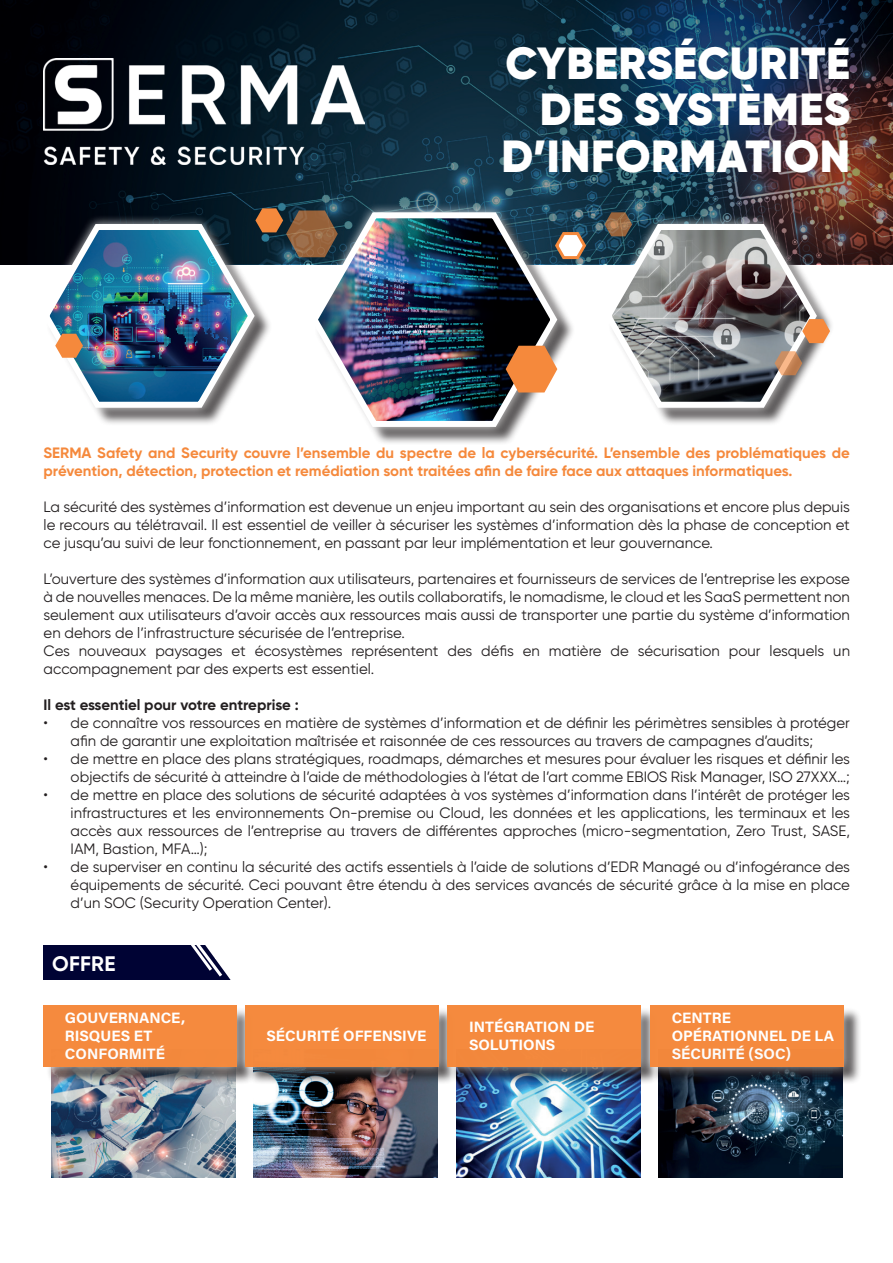
<style>
.page{position:relative;width:893px;height:1263px;background:#fff}
.page>*{position:absolute;margin:0;border:0;box-sizing:border-box;transform-origin:0 0}
.t1{font:900 45px/46.5px "Gilroy";letter-spacing:.01em;color:#fff;text-align:right}
.t2{font:700 21px "Gilroy";letter-spacing:.01em;color:#fff}
.t3{font:15px/18px "Gilroy";color:#231f20;text-align:justify}
.t4{font:700 15px/18px "Gilroy";color:#f5893c}
.t5{font:700 15px/18px "Acumin Pro";color:#fff}
.t6{font:700 15px "Gilroy";color:#231f20}
</style>
<div class="page">
<img style="left:0;top:0;width:893px;height:264px">
<div style="left:46px;top:226px;width:227px;height:201px;background:#231f20;opacity:.75"></div>
<div style="left:34px;top:214px;width:229px;height:203px;background:#fff;opacity:.75"></div>
<div style="left:314px;top:215px;width:261px;height:231px;background:#231f20;opacity:.75"></div>
<div style="left:302px;top:202px;width:264px;height:234px;background:#fff;opacity:.75"></div>
<img style="left:308px;top:207px;width:253px;height:223px">
<div style="left:608px;top:226px;width:227px;height:201px;background:#231f20;opacity:.75"></div>
<div style="left:596px;top:214px;width:229px;height:203px;background:#fff;opacity:.75"></div>
<img style="left:39px;top:208px;width:299px;height:203px">
<svg style="left:506px;top:346px;width:51px;height:46px;background:#d7854b"></svg>
<svg style="left:553px;top:229px;width:35px;height:32px"></svg>
<img style="left:601px;top:212px;width:229px;height:199px">
<div style="left:44px;top:945px;width:228px;height:34px;background:#000334"></div>
<svg style="left:187px;top:945px;width:44px;height:35px"></svg>
<div style="left:231px;top:943px;width:80px;height:42px;background:#fff"></div>
<div style="left:215px;top:943px;width:20px;height:15px;background:#fff"></div>
<div style="left:224px;top:955px;width:19px;height:15px;background:#fff"></div>
<img style="left:44px;top:58px;width:320px;height:107px">
<img style="left:51px;top:1085px;width:184px;height:93px">
<img style="left:254px;top:1085px;width:183px;height:93px">
<img style="left:659px;top:1085px;width:183px;height:93px">
<img style="left:456px;top:1085px;width:184px;height:93px">
<div style="left:46px;top:1007px;width:209px;height:78px;background:#231f20;opacity:.75"></div>
<div style="left:34px;top:995px;width:213px;height:81px;background:#fff;opacity:.75"></div>
<div style="left:44px;top:1005px;width:193px;height:62px;background:#f5893c"></div>
<div style="left:247px;top:1007px;width:210px;height:78px;background:#231f20;opacity:.75"></div>
<div style="left:235px;top:995px;width:213px;height:81px;background:#fff;opacity:.75"></div>
<div style="left:245px;top:1005px;width:193px;height:62px;background:#f5893c"></div>
<div style="left:450px;top:1007px;width:210px;height:78px;background:#231f20;opacity:.75"></div>
<div style="left:438px;top:995px;width:213px;height:81px;background:#fff;opacity:.75"></div>
<div style="left:448px;top:1005px;width:193px;height:62px;background:#f5893c"></div>
<div style="left:653px;top:1007px;width:209px;height:78px;background:#231f20;opacity:.75"></div>
<div style="left:641px;top:995px;width:212px;height:81px;background:#fff;opacity:.75"></div>
<div style="left:650px;top:1005px;width:193px;height:62px;background:#f5893c"></div>
<h1 class="t1" style="left:501px;top:39px;width:350px">CYBERSÉCURITÉ<br>DES SYSTÈMES<br>D’INFORMATION</h1>
<p class="t4" style="left:44px;top:444px;width:808px">SERMA Safety and Security couvre l’ensemble du spectre de la cybersécurité. L’ensemble des problématiques de prévention, détection, protection et remédiation sont traitées afin de faire face aux attaques informatiques.</p>
<p class="t3" style="left:44px;top:498px;width:808px">La sécurité des systèmes d’information est devenue un enjeu important au sein des organisations et encore plus depuis le recours au télétravail. Il est essentiel de veiller à sécuriser les systèmes d’information dès la phase de conception et ce jusqu’au suivi de leur fonctionnement, en passant par leur implémentation et leur gouvernance.</p>
<p class="t3" style="left:44px;top:570px;width:808px;text-align:left">L’ouverture des systèmes d’information aux utilisateurs, partenaires et fournisseurs de services de l’entreprise les expose à de nouvelles menaces. De la même manière, les outils collaboratifs, le nomadisme, le cloud et les SaaS permettent non seulement aux utilisateurs d’avoir accès aux ressources mais aussi de transporter une partie du système d’information en dehors de l’infrastructure sécurisée de l’entreprise.<br>Ces nouveaux paysages et écosystèmes représentent des défis en matière de sécurisation pour lesquels un accompagnement par des experts est essentiel.</p>
<p class="t6" style="left:44px;top:695px;width:257px">Il est essentiel pour votre entreprise :</p>
<p class="t3" style="left:71px;top:714px;width:781px;text-indent:-27px">• de connaître vos ressources en matière de systèmes d’information et de définir les périmètres sensibles à protéger afin de garantir une exploitation maîtrisée et raisonnée de ces ressources au travers de campagnes d’audits;</p>
<p class="t3" style="left:44px;top:750px;width:808px;text-align:right">• de mettre en place des plans stratégiques, roadmaps, démarches et mesures pour évaluer les risques et définir les objectifs de sécurité à atteindre à l’aide de méthodologies à l’état de l’art comme EBIOS Risk Manager, ISO 27XXX…;</p>
<p class="t3" style="left:71px;top:786px;width:781px;text-indent:-27px">• de mettre en place des solutions de sécurité adaptées à vos systèmes d’information dans l’intérêt de protéger les infrastructures et les environnements On-premise ou Cloud, les données et les applications, les terminaux et les accès aux ressources de l’entreprise au travers de différentes approches (micro-segmentation, Zero Trust, SASE, IAM, Bastion, MFA…);</p>
<p class="t3" style="left:71px;top:858px;width:781px;text-indent:-27px">• de superviser en continu la sécurité des actifs essentiels à l’aide de solutions d’EDR Managé ou d’infogérance des équipements de sécurité. Ceci pouvant être étendu à des services avancés de sécurité grâce à la mise en place d’un SOC (Security Operation Center).</p>
<h2 class="t2" style="left:52px;top:950px;width:65px">OFFRE</h2>
<p class="t5" style="left:65px;top:1008px;width:122px">GOUVERNANCE,<br>RISQUES ET<br>CONFORMITÉ</p>
<p class="t5" style="left:266px;top:1026px;width:161px">SÉCURITÉ OFFENSIVE</p>
<p class="t5" style="left:469px;top:1017px;width:127px">INTÉGRATION DE<br>SOLUTIONS</p>
<p class="t5" style="left:672px;top:1008px;width:164px">CENTRE<br>OPÉRATIONNEL DE LA<br>SÉCURITÉ (SOC)</p>
</div>
